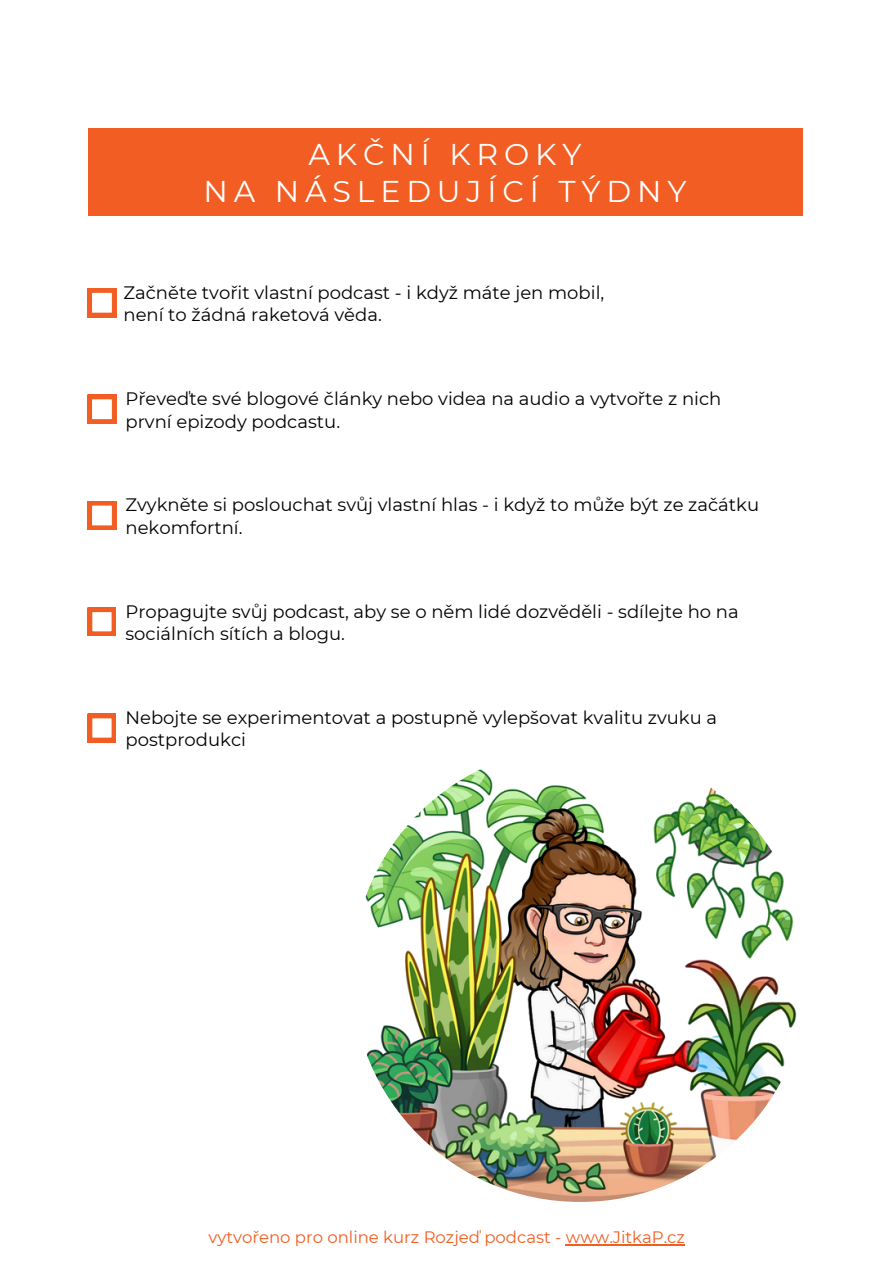
<style>
.page{position:relative;width:894px;height:1264px;background:#fff}
.page>*{position:absolute;margin:0;border:0;box-sizing:border-box;transform-origin:0 0}
.t1{font:30px/37.2px "Montserrat";letter-spacing:.195em;color:#fff;text-align:center}
.t2{font:18px/22.5px "Montserrat";color:#000}
.t3{font:16.5px "Montserrat";color:#f15d22}
</style>
<div class="page">
<svg style="left:87px;top:288px;width:29px;height:29px"></svg>
<svg style="left:87px;top:395px;width:29px;height:28px"></svg>
<svg style="left:87px;top:501px;width:29px;height:29px"></svg>
<svg style="left:88px;top:607px;width:28px;height:28px"></svg>
<svg style="left:88px;top:714px;width:28px;height:28px"></svg>
<div style="left:87px;top:129px;width:715px;height:87px;background:#f15d22"></div>
<img style="left:352px;top:746px;width:455px;height:455px;border-radius:50%">
<hr style="left:565px;top:1244px;width:119px;height:1px;background:#f15d22">
<p class="t1" style="left:203px;top:135px;width:484px">AKČNÍ KROKY<br>NA NÁSLEDUJÍCÍ TÝDNY</p>
<p class="t2" style="left:123px;top:281px;width:482px">Začněte tvořit vlastní podcast - i když máte jen mobil,</p>
<p class="t2" style="left:123px;top:303px;width:260px">není to žádná raketová věda.</p>
<p class="t2" style="left:125px;top:387px;width:597px">Převeďte své blogové články nebo videa na audio a vytvořte z nich první epizody podcastu.</p>
<p class="t2" style="left:125px;top:493px;width:635px">Zvykněte si poslouchat svůj vlastní hlas - i když to může být ze začátku nekomfortní.</p>
<p class="t2" style="left:125px;top:600px;width:614px">Propagujte svůj podcast, aby se o něm lidé dozvěděli - sdílejte ho na sociálních sítích a blogu.</p>
<p class="t2" style="left:125px;top:706px;width:593px">Nebojte se experimentovat a postupně vylepšovat kvalitu zvuku a postprodukci</p>
<p class="t3" style="left:208px;top:1227px;width:477px">vytvořeno pro online kurz Rozjeď podcast - www.JitkaP.cz</p>
</div>
